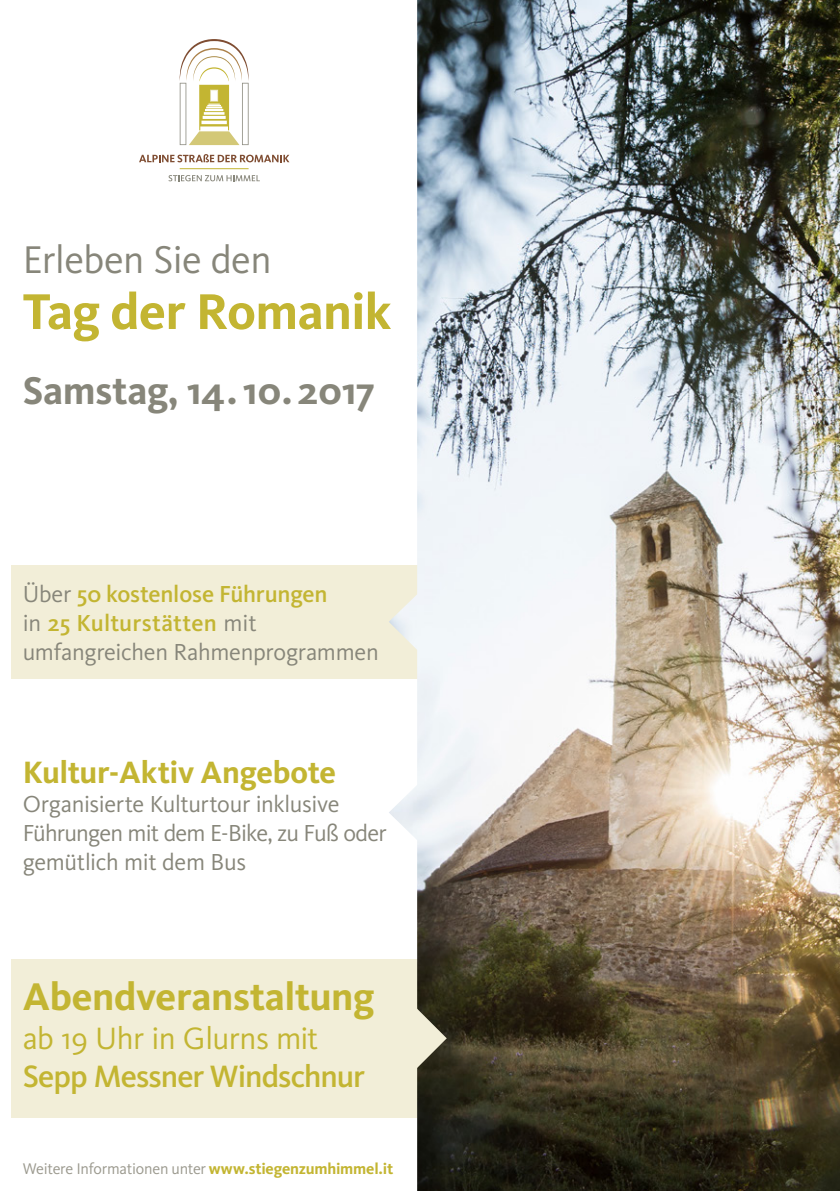
<style>
.page{position:relative;width:840px;height:1191px;background:#fff}
.page>*{position:absolute;margin:0;border:0;box-sizing:border-box;transform-origin:0 0}
.t1{font:700 52px "Kievit OT";letter-spacing:-.015em;color:#c3b532}
.t2{font:700 40px "Kievit OT";letter-spacing:-.005em;color:#87867a}
.t3{font:700 40px "Kievit OT";letter-spacing:-.01em;color:#c3b532}
.t4{font:40px "Kievit OT";letter-spacing:-.015em;color:#87867a}
.t5{font:500 32px "Kievit OT";letter-spacing:-.03em;color:#c3b532}
.t6{font:700 32px "Kievit OT";letter-spacing:-.01em;color:#c3b532}
.t7{font:32px "Kievit OT";letter-spacing:-.02em;color:#c3b532}
.t8{font:24px/28.8px "Kievit OT";letter-spacing:-.015em;color:#87867a}
.t9{font:16px "Kievit OT";letter-spacing:-.02em;color:#9b998e}
.s1{font-weight:500;color:#c3b532}
.s2{font-weight:700;color:#c3b532}
</style>
<div class="page">
<div style="left:11px;top:565px;width:418px;height:113px;background:#f2eed8"></div>
<div style="left:11px;top:959px;width:406px;height:158px;background:#f2eed8"></div>
<img style="left:388px;top:0;width:451px;height:1191px">
<svg style="left:168px;top:175px;width:92px;height:6px"></svg>
<svg style="left:139px;top:154px;width:150px;height:8px"></svg>
<hr style="left:179px;top:168px;width:69px;height:1px;background:#c3b532">
<svg style="left:179px;top:39px;width:70px;height:106px"></svg>
<svg style="left:388px;top:998px;width:58px;height:79px"></svg>
<h2 class="t4" style="left:23px;top:237px;width:250px">Erleben Sie den</h2>
<h1 class="t1" style="left:23px;top:281px;width:370px">Tag der Romanik</h1>
<h2 class="t2" style="left:23px;top:367px;width:354px">Samstag, 14.10.2017</h2>
<p class="t8" style="left:23px;top:580px;width:357px">Über <span class="s1">50 kostenlose Führungen<br></span>in <span class="s1">25 Kulturstätten</span> mit umfangreichen Rahmenprogrammen</p>
<h3 class="t6" style="left:23px;top:753px;width:315px">Kultur-Aktiv Angebote</h3>
<p class="t8" style="left:23px;top:790px;width:365px">Organisierte Kulturtour inklusive<br>Führungen mit dem E-Bike, zu Fuß oder gemütlich mit dem Bus</p>
<h2 class="t3" style="left:23px;top:973px;width:353px">Abendveranstaltung</h2>
<h3 class="t7" style="left:23px;top:1020px;width:297px">ab 19 Uhr in Glurns mit</h3>
<h3 class="t5" style="left:23px;top:1058px;width:343px">Sepp Messner Windschnur</h3>
<p class="t9" style="left:23px;top:1159px;width:372px">Weitere Informationen unter <span class="s2">www.stiegenzumhimmel.it</span></p>
</div>
